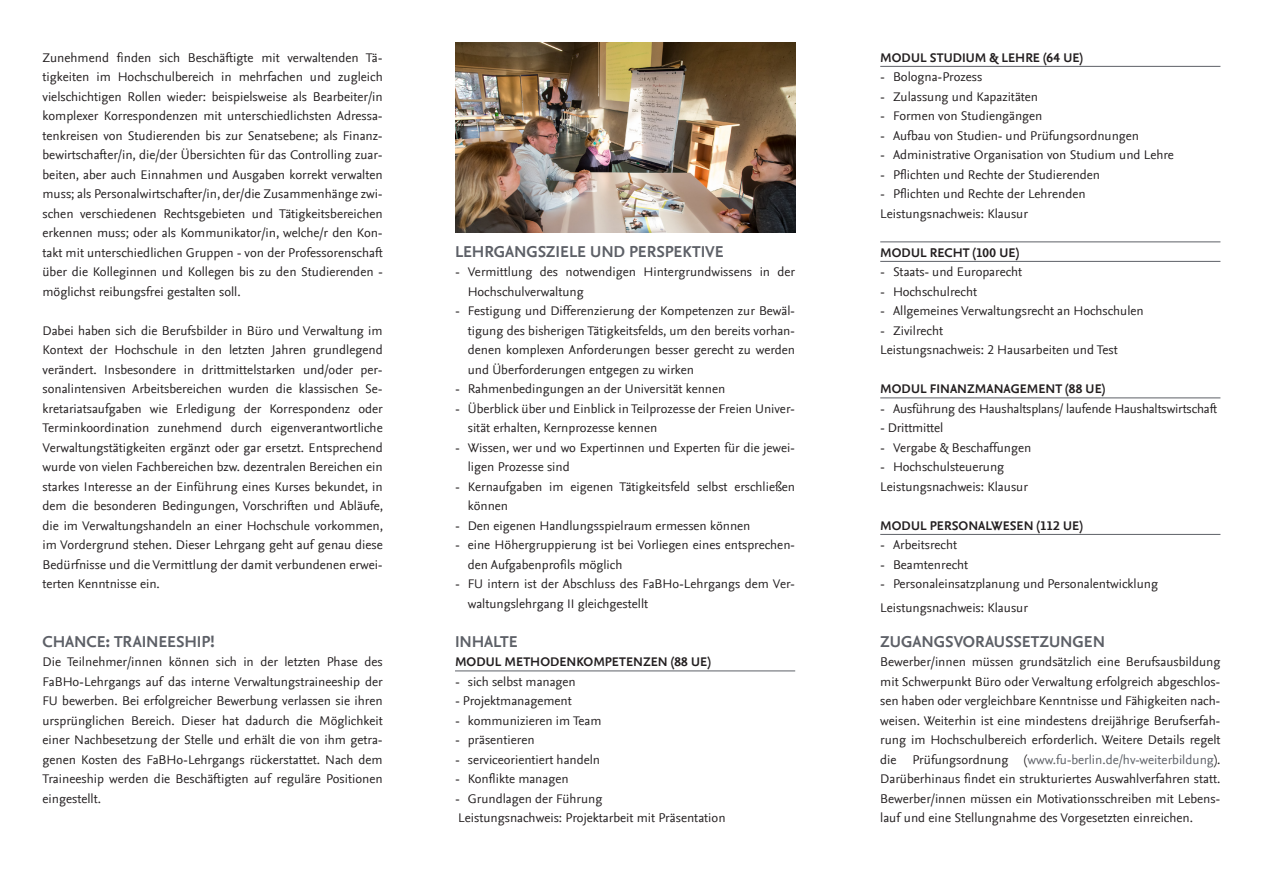
<style>
.page{position:relative;width:1263px;height:893px;background:#fff}
.page>*{position:absolute;margin:0;border:0;box-sizing:border-box;transform-origin:0 0}
.Fließtext_Überschrif{font:700 16.5px "Nexus Sans TF";letter-spacing:-.005em;color:#5d6067}
.Fließtext{font:700 16.5px "Nexus Sans TF";letter-spacing:-.01em;color:#5d6067}
.Fließtext-2{font:13.2px/19.5px "Nexus Sans TF";color:#231f20;text-align:justify}
.Kurstitel_Zeile_2{font:700 13.2px "Nexus Sans TF";letter-spacing:.005em;color:#231f20}
.t1{font:13.05px/19.5px "Nexus Sans";color:#231f20}
.s1{color:#5d6067}
</style>
<div class="page">
<hr style="left:455px;top:671px;width:340px;height:1px;background:#5d6067">
<hr style="left:880px;top:66px;width:340px;height:1px;background:#5d6067">
<hr style="left:880px;top:242px;width:340px;height:1px;background:#5d6067">
<hr style="left:880px;top:261px;width:340px;height:1px;background:#5d6067">
<hr style="left:880px;top:398px;width:340px;height:1px;background:#5d6067">
<hr style="left:880px;top:534px;width:340px;height:1px;background:#5d6067">
<img style="left:455px;top:42px;width:340px;height:190px">
<p class="Fließtext-2" style="left:43px;top:48px;width:342px">Zunehmend finden sich Beschäftigte mit verwaltenden Tä&shy;tigkeiten im Hochschulbereich in mehrfachen und zugleich vielschichtigen Rollen wieder: beispielsweise als Bearbeiter/in komplexer Korrespondenzen mit unterschiedlichsten Adressa&shy;tenkreisen von Studierenden bis zur Senatsebene; als Finanz&shy;bewirtschafter/in, die/der Übersichten für das Controlling zuar&shy;beiten, aber auch Einnahmen und Ausgaben korrekt verwalten muss; als Personalwirtschafter/in, der/die Zusammenhänge zwi&shy;schen verschiedenen Rechtsgebieten und Tätigkeitsbereichen erkennen muss; oder als Kommunikator/in, welche/r den Kon&shy;takt mit unterschiedlichen Gruppen - von der Professorenschaft über die Kolleginnen und Kollegen bis zu den Studierenden - möglichst reibungsfrei gestalten soll.</p>
<p class="Fließtext-2" style="left:43px;top:321px;width:342px">Dabei haben sich die Berufsbilder in Büro und Verwaltung im Kontext der Hochschule in den letzten Jahren grundlegend verändert. Insbesondere in drittmittelstarken und/oder per&shy;sonalintensiven Arbeitsbereichen wurden die klassischen Se&shy;kretariatsaufgaben wie Erledigung der Korrespondenz oder Terminkoordination zunehmend durch eigenverantwortliche Verwaltungstätigkeiten ergänzt oder gar ersetzt. Entsprechend wurde von vielen Fachbereichen bzw. dezentralen Bereichen ein starkes Interesse an der Einführung eines Kurses bekundet, in dem die besonderen Bedingungen, Vorschriften und Abläufe, die im Verwaltungshandeln an einer Hochschule vorkommen, im Vordergrund stehen. Dieser Lehrgang geht auf genau diese Bedürfnisse und die Vermittlung der damit verbundenen erwei&shy;terten Kenntnisse ein.</p>
<p class="Fließtext_Überschrif" style="left:43px;top:632px;width:173px">CHANCE: TRAINEESHIP!</p>
<p class="Fließtext-2" style="left:43px;top:652px;width:342px">Die Teilnehmer/innen können sich in der letzten Phase des FaBHo-Lehrgangs auf das interne Verwaltungstraineeship der FU bewerben. Bei erfolgreicher Bewerbung verlassen sie ihren ursprünglichen Bereich. Dieser hat dadurch die Möglichkeit einer Nachbesetzung der Stelle und erhält die von ihm getra&shy;genen Kosten des FaBHo-Lehrgangs rückerstattet. Nach dem Traineeship werden die Beschäftigten auf reguläre Positionen eingestellt.</p>
<p class="Fließtext" style="left:455px;top:242px;width:270px">LEHRGANGSZIELE UND PERSPEKTIVE</p>
<p class="t1" style="left:468px;top:262px;width:329px;text-indent:-13px">- Vermittlung des notwendigen Hintergrundwissens in der<br>Hochschulverwaltung</p>
<p class="t1" style="left:468px;top:301px;width:329px;text-align:justify;text-indent:-13px">- Festigung und Differenzierung der Kompetenzen zur Bewäl&shy;tigung des bisherigen Tätigkeitsfelds, um den bereits vorhan&shy;denen komplexen Anforderungen besser gerecht zu werden und Überforderungen entgegen zu wirken</p>
<p class="t1" style="left:455px;top:379px;width:272px">- Rahmenbedingungen an der Universität kennen</p>
<p class="t1" style="left:468px;top:399px;width:329px;text-indent:-13px">- Überblick über und Einblick in Teilprozesse der Freien Univer&shy;sität erhalten, Kernprozesse kennen</p>
<p class="t1" style="left:468px;top:438px;width:329px;text-indent:-13px">- Wissen, wer und wo Expertinnen und Experten für die jewei&shy;ligen Prozesse sind</p>
<p class="t1" style="left:468px;top:477px;width:329px;text-indent:-13px">- Kernaufgaben im eigenen Tätigkeitsfeld selbst erschließen können</p>
<p class="t1" style="left:455px;top:516px;width:297px">- Den eigenen Handlungsspielraum ermessen können</p>
<p class="t1" style="left:468px;top:535px;width:329px;text-indent:-13px">- eine Höhergruppierung ist bei Vorliegen eines entsprechen&shy;den Aufgabenprofils möglich</p>
<p class="t1" style="left:468px;top:574px;width:329px;text-indent:-13px">- FU intern ist der Abschluss des FaBHo-Lehrgangs dem Ver&shy;waltungslehrgang II gleichgestellt</p>
<p class="Fließtext" style="left:455px;top:632px;width:64px">INHALTE</p>
<p class="Kurstitel_Zeile_2" style="left:455px;top:654px;width:257px">MODUL METHODENKOMPETENZEN (88 UE)</p>
<p class="t1" style="left:455px;top:672px;width:122px">- sich selbst managen</p>
<p class="Fließtext-2" style="left:455px;top:691px;width:118px">- Projektmanagement</p>
<p class="t1" style="left:455px;top:711px;width:148px">- kommunizieren im Team</p>
<p class="t1" style="left:455px;top:730px;width:81px">- präsentieren</p>
<p class="t1" style="left:455px;top:750px;width:147px">- serviceorientiert handeln</p>
<p class="t1" style="left:455px;top:769px;width:115px">- Konflikte managen</p>
<p class="t1" style="left:455px;top:789px;width:149px">- Grundlagen der Führung</p>
<p class="Fließtext-2" style="left:458px;top:808px;width:269px">Leistungsnachweis: Projektarbeit mit Präsentation</p>
<p class="Kurstitel_Zeile_2" style="left:880px;top:50px;width:204px">MODUL STUDIUM &amp; LEHRE (64 UE)</p>
<p class="t1" style="left:880px;top:67px;width:104px">- Bologna-Prozess</p>
<p class="t1" style="left:880px;top:87px;width:159px">- Zulassung und Kapazitäten</p>
<p class="t1" style="left:880px;top:106px;width:164px">- Formen von Studiengängen</p>
<p class="t1" style="left:880px;top:126px;width:260px">- Aufbau von Studien- und Prüfungsordnungen</p>
<p class="t1" style="left:880px;top:145px;width:295px">- Administrative Organisation von Studium und Lehre</p>
<p class="t1" style="left:880px;top:165px;width:221px">- Pflichten und Rechte der Studierenden</p>
<p class="t1" style="left:880px;top:184px;width:207px">- Pflichten und Rechte der Lehrenden</p>
<p class="Fließtext-2" style="left:880px;top:204px;width:149px">Leistungsnachweis: Klausur</p>
<p class="Kurstitel_Zeile_2" style="left:880px;top:245px;width:140px">MODUL RECHT (100 UE)</p>
<p class="t1" style="left:880px;top:262px;width:143px">- Staats- und Europarecht</p>
<p class="t1" style="left:880px;top:282px;width:98px">- Hochschulrecht</p>
<p class="t1" style="left:880px;top:301px;width:265px">- Allgemeines Verwaltungsrecht an Hochschulen</p>
<p class="t1" style="left:880px;top:321px;width:64px">- Zivilrecht</p>
<p class="Fließtext-2" style="left:880px;top:340px;width:239px">Leistungsnachweis: 2 Hausarbeiten und Test</p>
<p class="Kurstitel_Zeile_2" style="left:880px;top:381px;width:226px">MODUL FINANZMANAGEMENT (88 UE)</p>
<p class="t1" style="left:880px;top:399px;width:339px">- Ausführung des Haushaltsplans/ laufende Haushaltswirtschaft</p>
<p class="Fließtext-2" style="left:880px;top:418px;width:65px">- Drittmittel</p>
<p class="t1" style="left:880px;top:438px;width:153px">- Vergabe &amp; Beschaffungen</p>
<p class="t1" style="left:880px;top:457px;width:126px">- Hochschulsteuerung</p>
<p class="Fließtext-2" style="left:880px;top:477px;width:149px">Leistungsnachweis: Klausur</p>
<p class="Kurstitel_Zeile_2" style="left:880px;top:518px;width:204px">MODUL PERSONALWESEN (112 UE)</p>
<p class="t1" style="left:880px;top:535px;width:78px">- Arbeitsrecht</p>
<p class="t1" style="left:880px;top:555px;width:89px">- Beamtenrecht</p>
<p class="t1" style="left:880px;top:574px;width:279px">- Personaleinsatzplanung und Personalentwicklung</p>
<p class="Fließtext-2" style="left:880px;top:598px;width:149px">Leistungsnachweis: Klausur</p>
<p class="Fließtext_Überschrif" style="left:880px;top:632px;width:226px">ZUGANGSVORAUSSETZUNGEN</p>
<p class="Fließtext-2" style="left:880px;top:652px;width:342px">Bewerber/innen müssen grundsätzlich eine Berufsausbildung mit Schwerpunkt Büro oder Verwaltung erfolgreich abgeschlos&shy;sen haben oder vergleichbare Kenntnisse und Fähigkeiten nach&shy;weisen. Weiterhin ist eine mindestens dreijährige Berufserfah&shy;rung im Hochschulbereich erforderlich. Weitere Details regelt die Prüfungsordnung (<span class="s1">www.fu-berlin.de/hv-weiterbildung</span>).<br>Darüberhinaus findet ein strukturiertes Auswahlverfahren statt.<br>Bewerber/innen müssen ein Motivationsschreiben mit Lebens&shy;lauf und eine Stellungnahme des Vorgesetzten einreichen.</p>
</div>
